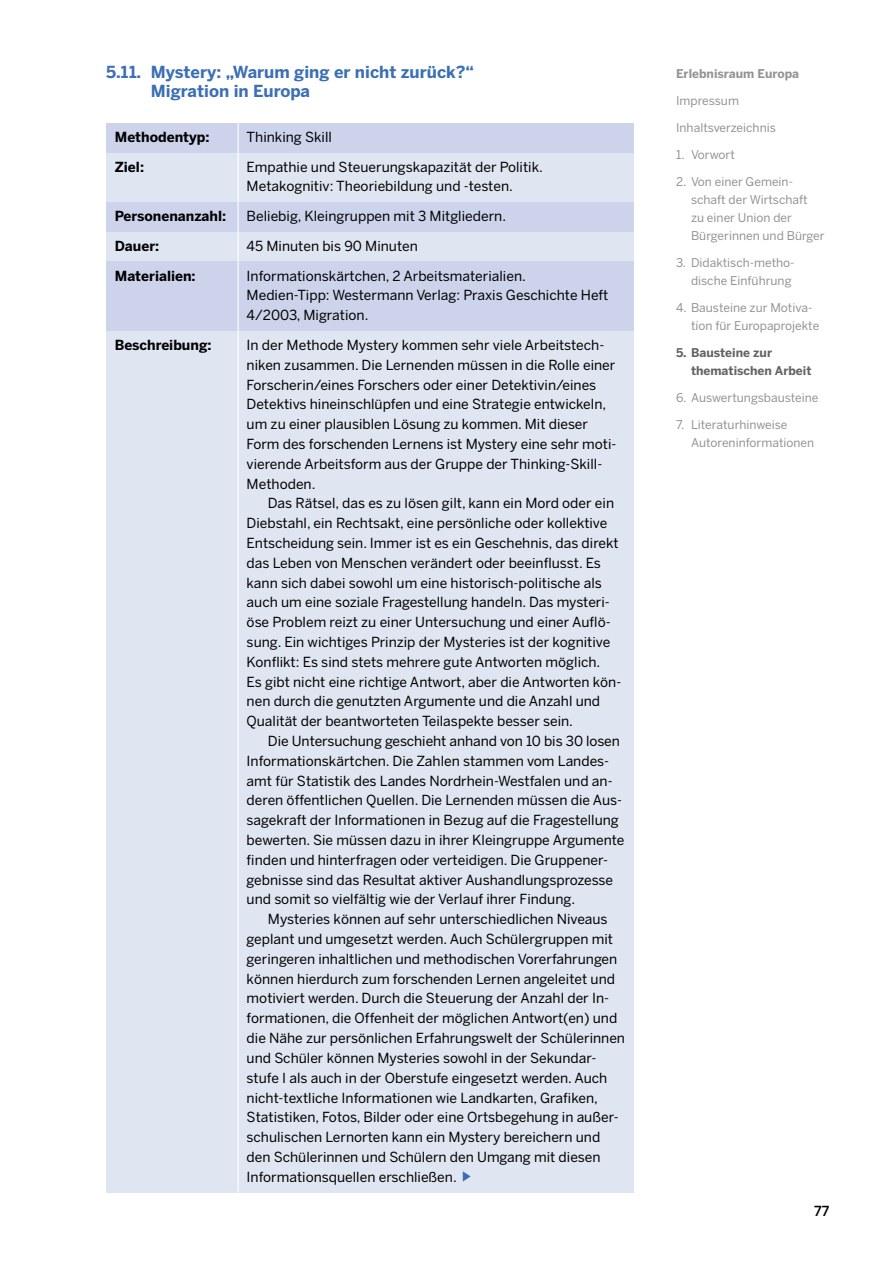
<style>
.page{position:relative;width:893px;height:1263px;background:#fff}
.page>*{position:absolute;margin:0;border:0;box-sizing:border-box;transform-origin:0 0}
.t1{font:700 16.5px/19.8px "Benton Sans";color:#3c6fb5}
.t2{font:13.8px/19.8px "Benton Sans";color:#000}
.t3{font:700 13.8px/29.7px "Benton Sans";color:#000}
.t4{font:500 13.8px "Benton Sans";color:#000}
.t5{font:12px/18px "Benton Sans";color:#939393}
.t6{font:700 12px/18px "Benton Sans";color:#636363}
.t7{font:700 12px "Benton Sans";color:#939393}
</style>
<div class="page">
<div style="left:106px;top:153px;width:528px;height:1039px;background:#e0e5f2"></div>
<div style="left:106px;top:123px;width:528px;height:30px;background:#ccd3eb"></div>
<div style="left:106px;top:202px;width:528px;height:30px;background:#ccd3eb"></div>
<div style="left:106px;top:262px;width:528px;height:69px;background:#ccd3eb"></div>
<hr style="left:238px;top:123px;width:1px;height:1069px;background:#fff">
<svg style="left:463px;top:1171px;width:8px;height:10px"></svg>
<p class="t1" style="left:151px;top:61px;width:325px;text-indent:-45px">5.11. Mystery: „Warum ging er nicht zurück?“<br>Migration in Europa</p>
<p class="t2" style="left:247px;top:122px;width:298px;line-height:29.7px">Thinking Skill<br>Empathie und Steuerungskapazität der Politik.</p>
<p class="t2" style="left:247px;top:171px;width:281px;line-height:29.7px">Metakognitiv: Theoriebildung und -testen.<br>Beliebig, Kleingruppen mit 3 Mitgliedern.<br>45 Minuten bis 90 Minuten Informationskärtchen, 2 Arbeitsmaterialien.</p>
<p class="t2" style="left:247px;top:285px;width:363px">Medien-Tipp: Westermann Verlag: Praxis Geschichte Heft<br>4/2003, Migration.</p>
<p class="t2" style="left:247px;top:335px;width:370px">In der Methode Mystery kommen sehr viele Arbeitstech&shy;niken zusammen. Die Lernenden müssen in die Rolle einer Forscherin/eines Forschers oder einer Detektivin/eines Detektivs hineinschlüpfen und eine Strategie entwickeln, um zu einer plausiblen Lösung zu kommen. Mit dieser Form des forschenden Lernens ist Mystery eine sehr moti&shy;vierende Arbeitsform aus der Gruppe der Thinking-Skill-Methoden.</p>
<p class="t2" style="left:247px;top:493px;width:376px;text-indent:21px">Das Rätsel, das es zu lösen gilt, kann ein Mord oder ein Diebstahl, ein Rechtsakt, eine persönliche oder kollektive Entscheidung sein. Immer ist es ein Geschehnis, das direkt das Leben von Menschen verändert oder beeinflusst. Es kann sich dabei sowohl um eine historisch-politische als auch um eine soziale Fragestellung handeln. Das mysteri&shy;öse Problem reizt zu einer Untersuchung und einer Auflö&shy;sung. Ein wichtiges Prinzip der Mysteries ist der kognitive Konflikt: Es sind stets mehrere gute Antworten möglich.<br>Es gibt nicht eine richtige Antwort, aber die Antworten kön&shy;nen durch die genutzten Argumente und die Anzahl und Qualität der beantworteten Teilaspekte besser sein.</p>
<p class="t2" style="left:247px;top:731px;width:379px;text-indent:21px">Die Untersuchung geschieht anhand von 10 bis 30 losen Informationskärtchen. Die Zahlen stammen vom Landes&shy;amt für Statistik des Landes Nordrhein-Westfalen und an&shy;deren öffentlichen Quellen. Die Lernenden müssen die Aus&shy;sagekraft der Informationen in Bezug auf die Fragestellung bewerten. Sie müssen dazu in ihrer Kleingruppe Argumente finden und hinterfragen oder verteidigen. Die Gruppener&shy;gebnisse sind das Resultat aktiver Aushandlungsprozesse und somit so vielfältig wie der Verlauf ihrer Findung.</p>
<p class="t2" style="left:247px;top:909px;width:380px;text-indent:21px">Mysteries können auf sehr unterschiedlichen Niveaus geplant und umgesetzt werden. Auch Schülergruppen mit geringeren inhaltlichen und methodischen Vorerfahrungen können hierdurch zum forschenden Lernen angeleitet und motiviert werden. Durch die Steuerung der Anzahl der In&shy;formationen, die Offenheit der möglichen Antwort(en) und die Nähe zur persönlichen Erfahrungswelt der Schülerinnen und Schüler können Mysteries sowohl in der Sekundar&shy;stufe I als auch in der Oberstufe eingesetzt werden. Auch nicht-textliche Informationen wie Landkarten, Grafiken, Statistiken, Fotos, Bilder oder eine Ortsbegehung in außer&shy;schulischen Lernorten kann ein Mystery bereichern und den Schülerinnen und Schülern den Umgang mit diesen Informationsquellen erschließen.</p>
<p class="t3" style="left:115px;top:122px;width:96px">Methodentyp:<br>Ziel:</p>
<p class="t3" style="left:115px;top:201px;width:113px">Personenanzahl:<br>Dauer:<br>Materialien:</p>
<p class="t3" style="left:115px;top:330px;width:98px">Beschreibung:</p>
<p class="t7" style="left:676px;top:66px;width:124px">Erlebnisraum Europa</p>
<p class="t5" style="left:676px;top:91px;width:64px">Impressum</p>
<p class="t5" style="left:676px;top:118px;width:101px">Inhaltsverzeichnis</p>
<p class="t5" style="left:676px;top:145px;width:60px">1. Vorwort</p>
<p class="t5" style="left:691px;top:172px;width:135px;text-indent:-15px">2. Von einer Gemein&shy;schaft der Wirtschaft<br>zu einer Union der<br>Bürgerinnen und Bürger</p>
<p class="t5" style="left:676px;top:253px;width:120px;text-align:right">3. Didaktisch-metho&shy;dische Einführung</p>
<p class="t5" style="left:691px;top:298px;width:130px;text-indent:-15px">4. Bausteine zur Motiva&shy;tion für Europaprojekte</p>
<p class="t6" style="left:691px;top:343px;width:122px;text-indent:-15px">5. Bausteine zur thematischen Arbeit</p>
<p class="t5" style="left:676px;top:388px;width:144px">6. Auswertungsbausteine</p>
<p class="t5" style="left:691px;top:415px;width:125px;text-indent:-15px">7. Literaturhinweise<br>Autoreninformationen</p>
<p class="t4" style="left:814px;top:1202px;width:17px">77</p>
</div>
